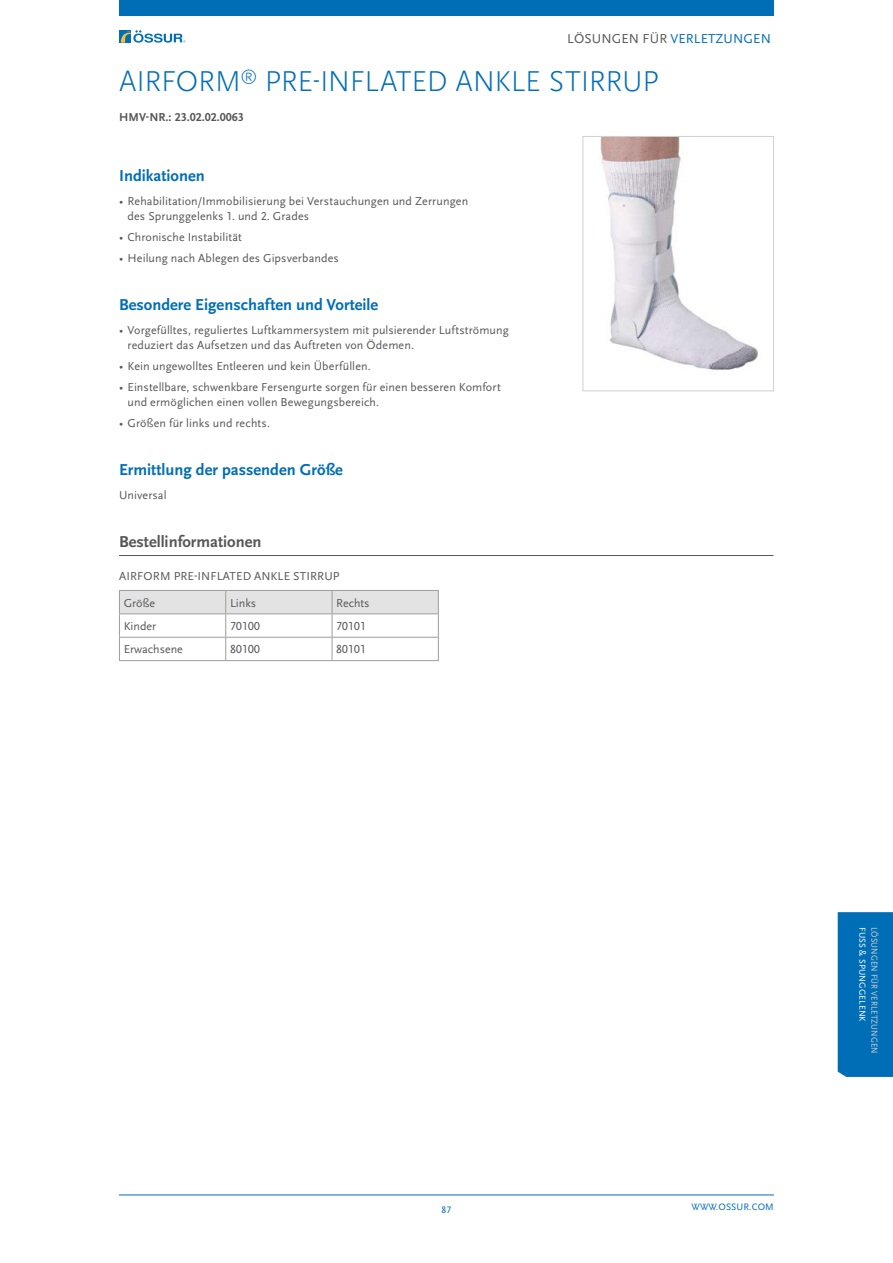
<style>
.page{position:relative;width:893px;height:1263px;background:#fff}
.page>*{position:absolute;margin:0;border:0;box-sizing:border-box;transform-origin:0 0}
.Header_1_Product_Blu{font:300 30px "Scala Sans Pro";letter-spacing:-.01em;color:#006eb6}
.Header_2_Zwischenübe{font:700 16.5px "Scala Sans Pro";color:#006eb6}
.Header_2_Bestellinfo{font:700 16.5px "Scala Sans Pro";color:#575756}
.t1{font:13.5px "Scala Sans Pro";letter-spacing:.01em;color:#006eb6}
.Tabelle_Überschrift{font:12px/15px "Scala Sans Pro";letter-spacing:.01em;color:#575756}
.Tabelle_Beschriftung{font:12px "Scala Sans Pro";color:#575756}
.Header_3_HMV-Nummer{font:700 12px "Scala Sans Pro";color:#575756}
.Tabelle_Inhalt{font:12px "Scala Sans Pro";color:#575756}
.Text_Aufzählung{font:12px "Scala Sans Pro";letter-spacing:.005em;color:#575756}
.t2{font:9.75px "Scala Sans Pro";letter-spacing:.01em;color:#006eb6}
.t3{font:9px "Scala Sans Pro";letter-spacing:.01em;color:#d0d0d0;scale:.93 1}
.t4{font:9px "Scala Sans Pro";letter-spacing:.01em;color:#fff}
.s1{color:#575756}
</style>
<div class="page">
<hr style="left:119px;top:1195px;width:655px;height:1px;background:#006eb6">
<svg style="left:119px;top:30px;width:12px;height:13px"></svg>
<svg style="left:121px;top:30px;width:64px;height:13px"></svg>
<div style="left:119px;top:0;width:655px;height:16px;background:#006eb6"></div>
<hr style="left:119px;top:555px;width:654px;height:1px;background:#575756">
<hr style="left:119px;top:660px;width:107px;height:1px;background:#9d9d9c">
<hr style="left:226px;top:660px;width:106px;height:1px;background:#9d9d9c">
<hr style="left:332px;top:660px;width:107px;height:1px;background:#9d9d9c">
<svg style="left:119px;top:590px;width:320px;height:70px"></svg>
<hr style="left:119px;top:613px;width:107px;height:1px;background:#9d9d9c">
<hr style="left:226px;top:613px;width:106px;height:1px;background:#9d9d9c">
<hr style="left:332px;top:613px;width:107px;height:1px;background:#9d9d9c">
<img style="left:600px;top:138px;width:158px;height:232px">
<div style="left:583px;top:136px;width:191px;height:255px;border:1px solid #d0d0d0"></div>
<div style="left:838px;top:912px;width:55px;height:165px;background:#006eb6"></div>
<p class="t1" style="left:567px;top:31px;width:205px"><span class="s1">LÖSUNGEN FÜR</span> VERLETZUNGEN</p>
<p class="Header_1_Product_Blu" style="left:119px;top:64px;width:541px">AIRFORM<sup>®</sup> PRE-INFLATED ANKLE STIRRUP</p>
<p class="Header_3_HMV-Nummer" style="left:119px;top:110px;width:126px">HMV-NR.: 23.02.02.0063</p>
<p class="Header_2_Zwischenübe" style="left:119px;top:166px;width:87px">Indikationen</p>
<p class="Tabelle_Überschrift" style="left:128px;top:193px;width:342px;text-indent:-9px">• Rehabilitation/Immobilisierung bei Verstauchungen und Zerrungen des Sprunggelenks 1. und 2. Grades</p>
<p class="Tabelle_Überschrift" style="left:119px;top:229px;width:124px">• Chronische Instabilität</p>
<p class="Tabelle_Überschrift" style="left:119px;top:250px;width:221px">• Heilung nach Ablegen des Gipsverbandes</p>
<p class="Header_2_Zwischenübe" style="left:119px;top:295px;width:261px">Besondere Eigenschaften und Vorteile</p>
<p class="Tabelle_Überschrift" style="left:128px;top:322px;width:383px;text-indent:-9px">• Vorgefülltes, reguliertes Luftkammersystem mit pulsierender Luftströmung reduziert das Aufsetzen und das Auftreten von Ödemen.</p>
<p class="Tabelle_Überschrift" style="left:119px;top:358px;width:253px">• Kein ungewolltes Entleeren und kein Überfüllen.</p>
<p class="Tabelle_Überschrift" style="left:128px;top:379px;width:375px;text-indent:-9px">• Einstellbare, schwenkbare Fersengurte sorgen für einen besseren Komfort und ermöglichen einen vollen Bewegungsbereich.</p>
<p class="Tabelle_Überschrift" style="left:119px;top:415px;width:152px">• Größen für links und rechts.</p>
<p class="Header_2_Zwischenübe" style="left:119px;top:460px;width:225px">Ermittlung der passenden Größe</p>
<p class="Text_Aufzählung" style="left:119px;top:488px;width:49px">Universal</p>
<p class="Header_2_Bestellinfo" style="left:119px;top:532px;width:144px">Bestellinformationen</p>
<p class="Tabelle_Überschrift" style="left:119px;top:568px;width:222px">AIRFORM PRE-INFLATED ANKLE STIRRUP</p>
<p class="Tabelle_Inhalt" style="left:124px;top:596px;width:33px">Größe</p>
<p class="Tabelle_Inhalt" style="left:230px;top:596px;width:28px">Links</p>
<p class="Tabelle_Inhalt" style="left:336px;top:596px;width:35px">Rechts</p>
<p class="Tabelle_Beschriftung" style="left:124px;top:619px;width:34px">Kinder</p>
<p class="Tabelle_Beschriftung" style="left:230px;top:619px;width:31px">70100</p>
<p class="Tabelle_Beschriftung" style="left:336px;top:619px;width:31px">70101</p>
<p class="Tabelle_Beschriftung" style="left:124px;top:642px;width:61px">Erwachsene</p>
<p class="Tabelle_Beschriftung" style="left:230px;top:642px;width:31px">80100</p>
<p class="Tabelle_Beschriftung" style="left:336px;top:642px;width:31px">80101</p>
<p class="t2" style="left:442px;top:1204px;width:11px">87</p>
<p class="t2" style="left:691px;top:1201px;width:84px">WWW.OSSUR.COM</p>
<p class="t4" style="left:868px;top:927px;width:96px;rotate:90deg">FUSS &amp; SPUNGGELENK</p>
<p class="t3" style="left:880px;top:927px;width:137px;rotate:90deg">LÖSUNGEN FÜR VERLETZUNGEN</p>
</div>
